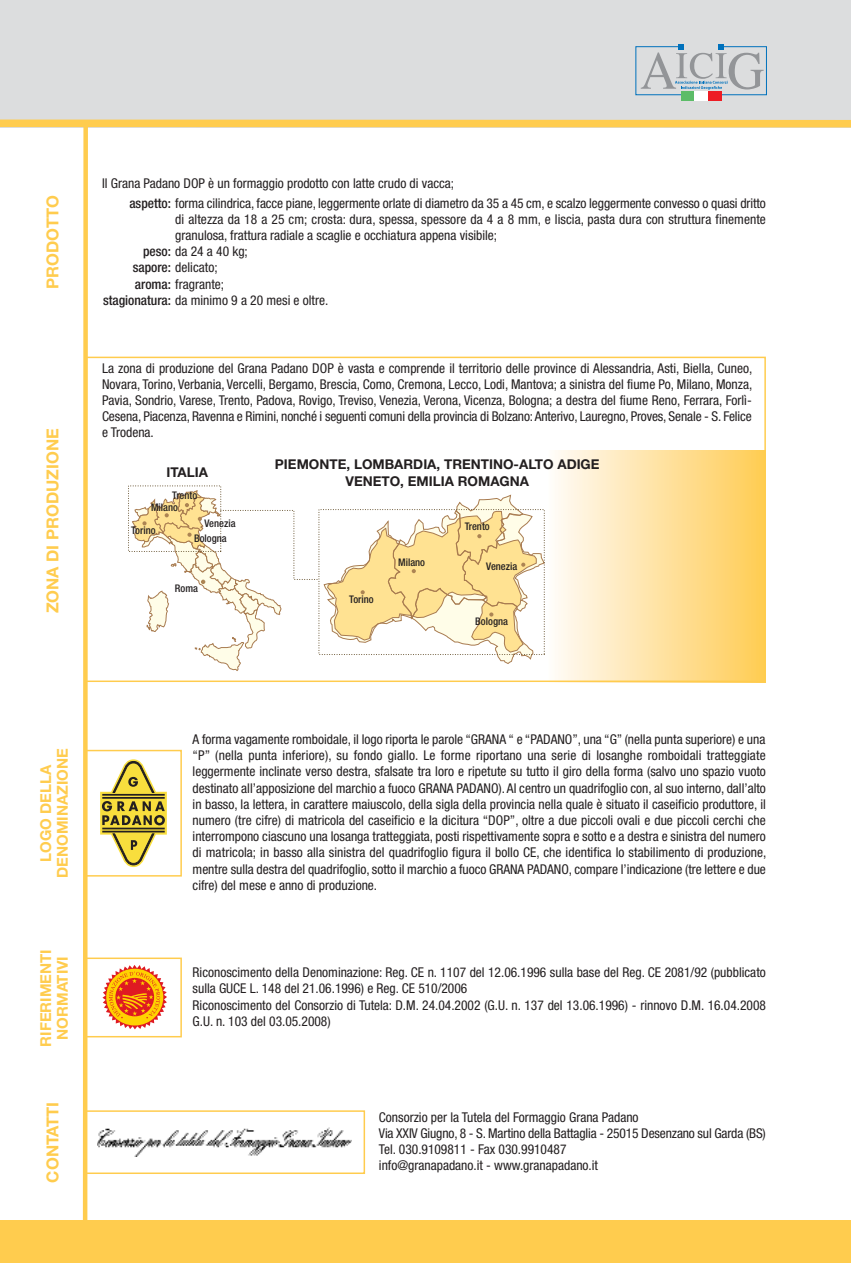
<style>
.page{position:relative;width:851px;height:1263px;background:#fff}
.page>*{position:absolute;margin:0;border:0;box-sizing:border-box;transform-origin:0 0}
.t1{font:700 16.5px "Helvetica Neue";color:#ffcc4e}
.t2{font:700 15px/16.5px "Helvetica Neue";color:#ffcc4e;text-align:center}
.t3{font:condensed 13.5px/16.2px "Helvetica Neue";color:#231f20}
.t4{font:700 13.5px/16.2px "Helvetica Neue";color:#231f20;text-align:center}
.t5{font:500 condensed 10.5px/15.3px "Helvetica Neue";color:#231f20}
.s1{font-weight:500}
</style>
<div class="page">
<img style="left:555px;top:450px;width:207px;height:229px">
<svg style="left:131px;top:489px;width:414px;height:182px"></svg>
<div style="left:85px;top:357px;width:680px;height:325px;border:2px solid #ffcc4e"></div>
<svg style="left:102px;top:965px;width:65px;height:64px"></svg>
<div style="left:85px;top:957px;width:97px;height:80px;border:2px solid #ffcc4e"></div>
<svg style="left:100px;top:759px;width:67px;height:108px"></svg>
<div style="left:85px;top:750px;width:97px;height:126px;border:2px solid #ffcc4e"></div>
<img style="left:97px;top:1127px;width:255px;height:29px">
<div style="left:85px;top:1110px;width:280px;height:64px;border:2px solid #ffcc4e"></div>
<div style="left:0;top:0;width:850px;height:128px;background:#dcddde"></div>
<div style="left:635px;top:46px;width:46px;height:49px;border:1px solid #0071bc"></div>
<div style="left:720px;top:46px;width:46px;height:49px;border:1px solid #0071bc"></div>
<svg style="left:640px;top:44px;width:123px;height:46px"></svg>
<div style="left:681px;top:92px;width:13px;height:9px;background:#5cbc68"></div>
<div style="left:694px;top:92px;width:13px;height:9px;background:#fff"></div>
<div style="left:707px;top:92px;width:14px;height:9px;background:#ed1c24"></div>
<div style="left:0;top:1220px;width:850px;height:43px;background:#ffcc4e"></div>
<div style="left:0;top:120px;width:850px;height:7px;background:#ffcc4e"></div>
<svg style="left:81px;top:119px;width:9px;height:1101px"></svg>
<p class="t1" style="left:47px;top:289px;width:95px;rotate:-90deg">PRODOTTO</p>
<p class="t1" style="left:47px;top:613px;width:186px;rotate:-90deg">ZONA DI PRODUZIONE</p>
<p class="t3" style="left:129px;top:175px;width:638px;line-height:19.5px;text-indent:-27px">Il Grana Padano DOP è un formaggio prodotto con latte crudo di vacca;<br><span class="s1">aspetto:</span> forma cilindrica, facce piane, leggermente orlate di diametro da 35 a 45 cm, e scalzo leggermente convesso o quasi dritto</p>
<p class="t3" style="left:175px;top:212px;width:592px">di altezza da 18 a 25 cm; crosta: dura, spessa, spessore da 4 a 8 mm, e liscia, pasta dura con struttura finemente</p>
<p class="t3" style="left:175px;top:228px;width:323px">granulosa, frattura radiale a scaglie e occhiatura appena visibile;</p>
<p class="t3" style="left:143px;top:244px;width:106px"><span class="s1">peso:</span> da 24 a 40 kg;</p>
<p class="t3" style="left:133px;top:261px;width:86px"><span class="s1">sapore:</span> delicato;</p>
<p class="t3" style="left:135px;top:277px;width:91px"><span class="s1">aroma:</span> fragrante;</p>
<p class="t3" style="left:103px;top:293px;width:227px"><span class="s1">stagionatura:</span> da minimo 9 a 20 mesi e oltre.</p>
<p class="t3" style="left:102px;top:361px;width:651px;text-align:justify">La zona di produzione del Grana Padano DOP è vasta e comprende il territorio delle province di Alessandria, Asti, Biella, Cuneo, Novara, Torino, Verbania, Vercelli, Bergamo, Brescia, Como, Cremona, Lecco, Lodi, Mantova; a sinistra del fiume Po, Milano, Monza, Pavia, Sondrio, Varese, Trento, Padova, Rovigo, Treviso, Venezia, Verona, Vicenza, Bologna; a destra del fiume Reno, Ferrara, Forlì-Cesena, Piacenza, Ravenna e Rimini, nonché i seguenti comuni della provincia di Bolzano: Anterivo, Lauregno, Proves, Senale - S. Felice e Trodena.</p>
<p class="t4" style="left:166px;top:466px;width:43px">ITALIA</p>
<p class="t4" style="left:275px;top:458px;width:326px">PIEMONTE, LOMBARDIA, TRENTINO-ALTO ADIGE<br>VENETO, EMILIA ROMAGNA</p>
<p class="t5" style="left:151px;top:490px;width:48px;line-height:12px;text-indent:21px">Trento<br>Milano</p>
<p class="t5" style="left:131px;top:523px;width:26px">Torino</p>
<p class="t5" style="left:194px;top:516px;width:43px;text-indent:10px">Venezia<br>Bologna</p>
<p class="t5" style="left:175px;top:581px;width:25px">Roma</p>
<p class="t5" style="left:349px;top:592px;width:26px">Torino</p>
<p class="t5" style="left:398px;top:556px;width:29px">Milano</p>
<p class="t5" style="left:464px;top:519px;width:27px">Trento</p>
<p class="t5" style="left:486px;top:559px;width:33px">Venezia</p>
<p class="t5" style="left:475px;top:615px;width:34px">Bologna</p>
<p class="t2" style="left:39px;top:878px;width:131px;rotate:-90deg">LOGO DELLA<br>DENOMINAZIONE</p>
<p class="t2" style="left:39px;top:1046px;width:99px;rotate:-90deg">RIFERIMENTI<br>NORMATIVI</p>
<p class="t1" style="left:47px;top:1182px;width:82px;rotate:-90deg">CONTATTI</p>
<p class="t3" style="left:192px;top:732px;width:575px;text-align:justify">A forma vagamente romboidale, il logo riporta le parole “GRANA “ e “PADANO”, una “G” (nella punta superiore) e una “P” (nella punta inferiore), su fondo giallo. Le forme riportano una serie di losanghe romboidali tratteggiate leggermente inclinate verso destra, sfalsate tra loro e ripetute su tutto il giro della forma (salvo uno spazio vuoto destinato all’apposizione del marchio a fuoco GRANA PADANO). Al centro un quadrifoglio con, al suo interno, dall’alto in basso, la lettera, in carattere maiuscolo, della sigla della provincia nella quale è situato il caseificio produttore, il numero (tre cifre) di matricola del caseificio e la dicitura “DOP”, oltre a due piccoli ovali e due piccoli cerchi che interrompono ciascuno una losanga tratteggiata, posti rispettivamente sopra e sotto e a destra e sinistra del numero di matricola; in basso alla sinistra del quadrifoglio figura il bollo CE, che identifica lo stabilimento di produzione, mentre sulla destra del quadrifoglio, sotto il marchio a fuoco GRANA PADANO, compare l’indicazione (tre lettere e due cifre) del mese e anno di produzione.</p>
<p class="t3" style="left:192px;top:965px;width:574px">Riconoscimento della Denominazione: Reg. CE n. 1107 del 12.06.1996 sulla base del Reg. CE 2081/92 (pubblicato sulla GUCE L. 148 del 21.06.1996) e Reg. CE 510/2006<br>Riconoscimento del Consorzio di Tutela: D.M. 24.04.2002 (G.U. n. 137 del 13.06.1996) - rinnovo D.M. 16.04.2008<br>G.U. n. 103 del 03.05.2008)</p>
<p class="t3" style="left:379px;top:1110px;width:388px">Consorzio per la Tutela del Formaggio Grana Padano<br>Via XXIV Giugno, 8 - S. Martino della Battaglia - 25015 Desenzano sul Garda (BS)<br>Tel. 030.9109811 - Fax 030.9910487<br>info@granapadano.it - www.granapadano.it</p>
</div>
